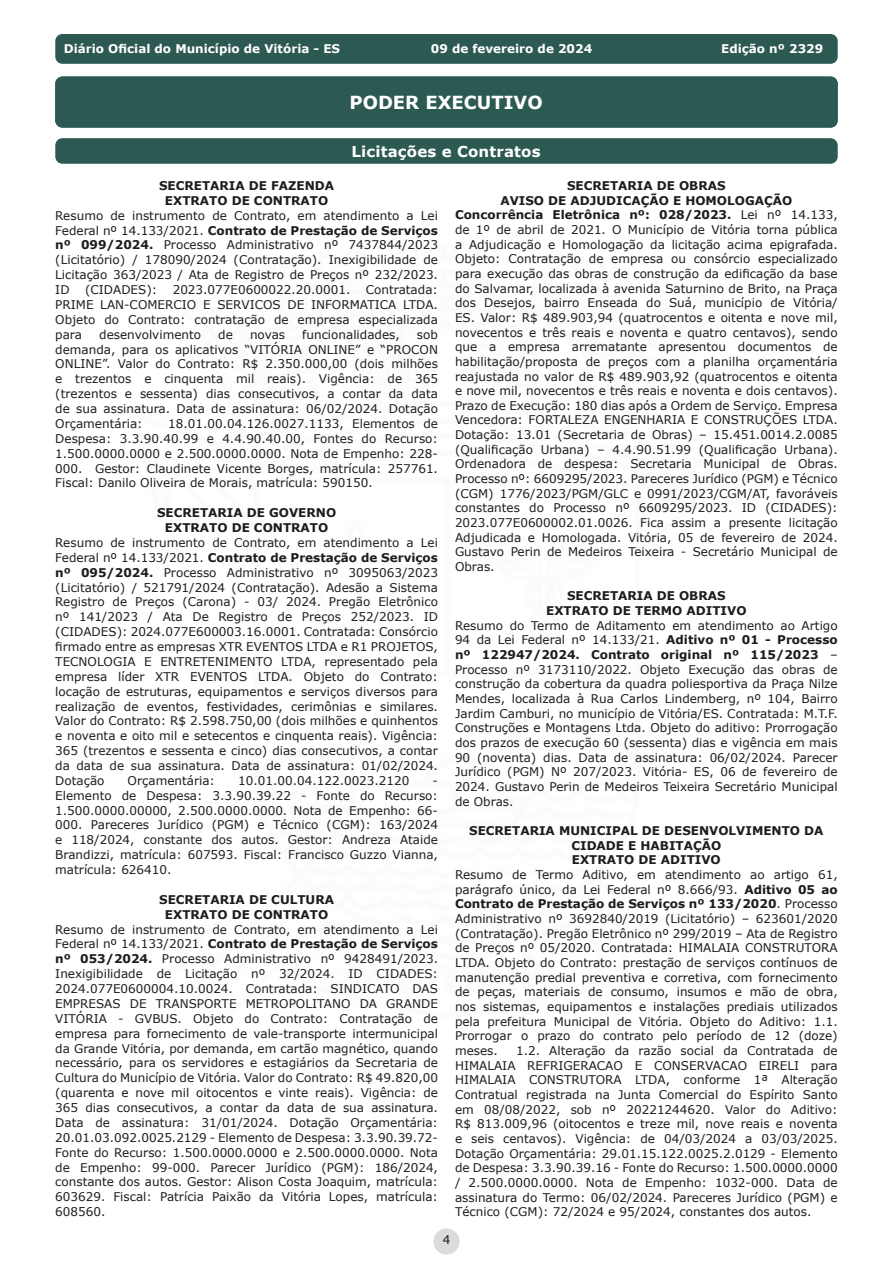
<style>
.page{position:relative;width:893px;height:1263px;background:#fff}
.page>*{position:absolute;margin:0;border:0;box-sizing:border-box;transform-origin:0 0}
.t1{font:700 18px "Verdana";color:#fff}
.t2{font:700 15px "Verdana";letter-spacing:.01em;color:#fff}
.Default{font:12px/14.9px "Verdana";color:#1d1d1b;text-align:justify}
.Corpo_de_texto_21{font:700 12px/14.7px "Verdana";color:#1d1d1b;text-align:center}
.Default-2{font:700 12px "Verdana";color:#1d1d1b}
.t3{font:700 12px "Verdana";color:#fff}
.s1{font-weight:700}
</style>
<div class="page">
<div style="left:433px;top:1228px;width:27px;height:26px;background:#dcdcdc;border-radius:50%"></div>
<div style="left:56px;top:35px;width:781px;height:28px;background:#2c5952;border-radius:6px"></div>
<div style="left:55px;top:34px;width:783px;height:30px;border:2px solid #2c5952;border-radius:6px"></div>
<div style="left:56px;top:77px;width:781px;height:50px;background:#2c5952;border-radius:6px"></div>
<div style="left:55px;top:77px;width:783px;height:51px;border:2px solid #2c5952;border-radius:6px"></div>
<div style="left:56px;top:139px;width:781px;height:24px;background:#2c5952;border-radius:6px"></div>
<div style="left:55px;top:138px;width:783px;height:26px;border:2px solid #2c5952;border-radius:6px"></div>
<p class="t3" style="left:64px;top:41px;width:278px">Diário Oficial do Município de Vitória - ES</p>
<p class="t3" style="left:431px;top:41px;width:163px">09 de fevereiro de 2024</p>
<p class="t3" style="left:721px;top:41px;width:104px">Edição nº 2329</p>
<p class="t1" style="left:349px;top:90px;width:195px">PODER EXECUTIVO</p>
<p class="t2" style="left:352px;top:141px;width:191px">Licitações e Contratos</p>
<p class="Default-2" style="left:159px;top:177px;width:177px">SECRETARIA DE FAZENDA</p>
<p class="Default-2" style="left:165px;top:192px;width:165px">EXTRATO DE CONTRATO</p>
<p class="Default" style="left:55px;top:208px;width:384px">Resumo de instrumento de Contrato, em atendimento a Lei Federal nº 14.133/2021. <span class="s1">Contrato de Prestação de Serviços nº 099/2024.</span> Processo Administrativo nº 7437844/2023 (Licitatório) / 178090/2024 (Contratação). Inexigibilidade de Licitação 363/2023 / Ata de Registro de Preços nº 232/2023.<br>ID</p>
<p class="Corpo_de_texto_21" style="left:567px;top:178px;width:160px">SECRETARIA DE OBRAS</p>
<p class="Corpo_de_texto_21" style="left:500px;top:193px;width:293px">AVISO DE ADJUDICAÇÃO E HOMOLOGAÇÃO</p>
<p class="Default" style="left:455px;top:207px;width:384px"><span class="s1">Concorrência Eletrônica nº: 028/2023.</span> Lei nº 14.133, de 1º de abril de 2021. O Município de Vitória torna pública a Adjudicação e Homologação da licitação acima epigrafada.<br>Objeto: Contratação de empresa ou consórcio especializado para execução das obras de construção da edificação da base do Salvamar, localizada à avenida Saturnino de Brito, na Praça dos Desejos, bairro Enseada do Suá, município de Vitória/ ES. Valor: R$ 489.903,94 (quatrocentos e oitenta e nove mil, novecentos e três reais e noventa e quatro centavos), sendo que a empresa arrematante apresentou documentos de habilitação/proposta de preços com a planilha orçamentária reajustada no valor de R$ 489.903,92 (quatrocentos e oitenta e nove mil, novecentos e três reais e noventa e dois centavos).<br>Prazo de Execução: 180 dias após a Ordem de Serviço. Empresa Vencedora: FORTALEZA ENGENHARIA E CONSTRUÇÕES LTDA.<br>Dotação: 13.01 (Secretaria de Obras) – 15.451.0014.2.0085 (Qualificação Urbana) – 4.4.90.51.99 (Qualificação Urbana).<br>Ordenadora de despesa: Secretaria Municipal de Obras.<br>Processo nº: 6609295/2023. Pareceres Jurídico (PGM) e Técnico (CGM) 1776/2023/PGM/GLC e 0991/2023/CGM/AT, favoráveis constantes do Processo nº 6609295/2023. ID (CIDADES):<br>2023.077E0600002.01.0026. Fica assim a presente licitação Adjudicada e Homologada. Vitória, 05 de fevereiro de 2024.<br>Gustavo Perin de Medeiros Teixeira - Secretário Municipal de Obras.</p>
<p class="Corpo_de_texto_21" style="left:567px;top:588px;width:160px">SECRETARIA DE OBRAS</p>
<p class="Corpo_de_texto_21" style="left:546px;top:603px;width:202px">EXTRATO DE TERMO ADITIVO</p>
<p class="Default" style="left:455px;top:618px;width:384px">Resumo do Termo de Aditamento em atendimento ao Artigo 94 da Lei Federal nº 14.133/21. <span class="s1">Aditivo nº 01 - Processo nº 122947/2024. Contrato original nº 115/2023</span> – Processo nº 3173110/2022. Objeto Execução das obras de construção da cobertura da quadra poliesportiva da Praça Nilze Mendes, localizada à Rua Carlos Lindemberg, nº 104, Bairro Jardim Camburi, no município de Vitória/ES. Contratada: M.T.F.<br>Construções e Montagens Ltda. Objeto do aditivo: Prorrogação dos prazos de execução 60 (sessenta) dias e vigência em mais 90 (noventa) dias. Data de assinatura: 06/02/2024. Parecer Jurídico (PGM) Nº 207/2023. Vitória- ES, 06 de fevereiro de 2024. Gustavo Perin de Medeiros Teixeira Secretário Municipal de Obras.</p>
<p class="Corpo_de_texto_21" style="left:469px;top:823px;width:356px">SECRETARIA MUNICIPAL DE DESENVOLVIMENTO DA<br>CIDADE E HABITAÇÃO</p>
<p class="Corpo_de_texto_21" style="left:572px;top:852px;width:150px">EXTRATO DE ADITIVO</p>
<p class="Default" style="left:455px;top:867px;width:384px">Resumo de Termo Aditivo, em atendimento ao artigo 61, parágrafo único, da Lei Federal nº 8.666/93. <span class="s1">Aditivo 05 ao Contrato de Prestação de Serviços nº 133/2020</span>. Processo Administrativo nº 3692840/2019 (Licitatório) – 623601/2020 (Contratação). Pregão Eletrônico nº 299/2019 – Ata de Registro de Preços nº 05/2020. Contratada: HIMALAIA CONSTRUTORA LTDA. Objeto do Contrato: prestação de serviços contínuos de manutenção predial preventiva e corretiva, com fornecimento de peças, materiais de consumo, insumos e mão de obra, nos sistemas, equipamentos e instalações prediais utilizados pela prefeitura Municipal de Vitória. Objeto do Aditivo: 1.1.<br>Prorrogar o prazo do contrato pelo período de 12 (doze) meses.</p>
<p class="Default" style="left:55px;top:282px;width:384px;text-indent:311px">Contratada:<br>PRIME LAN-COMERCIO E SERVICOS DE INFORMATICA LTDA.<br>Objeto do Contrato: contratação de empresa especializada para</p>
<p class="Default" style="left:85px;top:282px;width:74px">(CIDADES):</p>
<p class="Default" style="left:173px;top:282px;width:179px">2023.077E0600022.20.0001.</p>
<p class="Default" style="left:99px;top:327px;width:103px">desenvolvimento</p>
<p class="Default" style="left:218px;top:327px;width:16px">de</p>
<p class="Default" style="left:250px;top:327px;width:37px">novas</p>
<p class="Default" style="left:302px;top:327px;width:99px">funcionalidades,</p>
<p class="Default" style="left:55px;top:327px;width:384px;text-indent:362px">sob demanda, para os aplicativos “VITÓRIA ONLINE” e “PROCON ONLINE”. Valor do Contrato: R$ 2.350.000,00 (dois milhões e trezentos e cinquenta mil reais). Vigência: de 365 (trezentos e sessenta) dias consecutivos, a contar da data de sua assinatura. Data de assinatura: 06/02/2024. Dotação Orçamentária:</p>
<p class="Default" style="left:55px;top:416px;width:384px;text-indent:113px">18.01.00.04.126.0027.1133, Elementos de Despesa: 3.3.90.40.99 e 4.4.90.40.00, Fontes do Recurso:<br>1.500.0000.0000 e 2.500.0000.0000. Nota de Empenho: 228- 000. Gestor: Claudinete Vicente Borges, matrícula: 257761.<br>Fiscal: Danilo Oliveira de Morais, matrícula: 590150.</p>
<p class="Default-2" style="left:157px;top:504px;width:181px">SECRETARIA DE GOVERNO</p>
<p class="Default-2" style="left:165px;top:519px;width:165px">EXTRATO DE CONTRATO</p>
<p class="Default" style="left:55px;top:535px;width:384px">Resumo de instrumento de Contrato, em atendimento a Lei Federal nº 14.133/2021. <span class="s1">Contrato de Prestação de Serviços nº 095/2024.</span> Processo Administrativo nº 3095063/2023 (Licitatório) / 521791/2024 (Contratação). Adesão a Sistema Registro de Preços (Carona) - 03/ 2024. Pregão Eletrônico nº 141/2023 / Ata De Registro de Preços 252/2023. ID (CIDADES): 2024.077E600003.16.0001. Contratada: Consórcio firmado entre as empresas XTR EVENTOS LTDA e R1 PROJETOS, TECNOLOGIA E ENTRETENIMENTO LTDA, representado pela empresa líder XTR EVENTOS LTDA. Objeto do Contrato: locação de estruturas, equipamentos e serviços diversos para realização de eventos, festividades, cerimônias e similares.<br>Valor do Contrato: R$ 2.598.750,00 (dois milhões e quinhentos e noventa e oito mil e setecentos e cinquenta reais). Vigência:<br>365 (trezentos e sessenta e cinco) dias consecutivos, a contar da data de sua assinatura. Data de assinatura: 01/02/2024.<br>Dotação</p>
<p class="Default" style="left:128px;top:773px;width:89px">Orçamentária:</p>
<p class="Default" style="left:238px;top:773px;width:173px">10.01.00.04.122.0023.2120</p>
<p class="Default" style="left:55px;top:773px;width:384px;text-indent:377px">- Elemento de Despesa: 3.3.90.39.22 - Fonte do Recurso:<br>1.500.0000.00000, 2.500.0000.0000. Nota de Empenho: 66- 000. Pareceres Jurídico (PGM) e Técnico (CGM): 163/2024 e 118/2024, constante dos autos. Gestor: Andreza Ataide Brandizzi, matrícula: 607593. Fiscal: Francisco Guzzo Vianna, matrícula: 626410.</p>
<p class="Default-2" style="left:159px;top:891px;width:176px">SECRETARIA DE CULTURA</p>
<p class="Default-2" style="left:165px;top:906px;width:165px">EXTRATO DE CONTRATO</p>
<p class="Default" style="left:55px;top:922px;width:384px">Resumo de instrumento de Contrato, em atendimento a Lei Federal nº 14.133/2021. <span class="s1">Contrato de Prestação de Serviços nº 053/2024.</span> Processo Administrativo nº 9428491/2023.<br>Inexigibilidade de Licitação nº 32/2024. ID CIDADES:<br>2024.077E0600004.10.0024. Contratada: SINDICATO DAS EMPRESAS DE TRANSPORTE METROPOLITANO DA GRANDE VITÓRIA - GVBUS. Objeto do Contrato: Contratação de empresa para fornecimento de vale-transporte intermunicipal da Grande Vitória, por demanda, em cartão magnético, quando necessário, para os servidores e estagiários da Secretaria de Cultura do Município de Vitória. Valor do Contrato: R$ 49.820,00 (quarenta e nove mil oitocentos e vinte reais). Vigência: de 365 dias consecutivos, a contar da data de sua assinatura.<br>Data de assinatura: 31/01/2024. Dotação Orçamentária:<br>20.01.03.092.0025.2129 - Elemento de Despesa: 3.3.90.39.72- Fonte do Recurso: 1.500.0000.0000 e 2.500.0000.0000. Nota de Empenho: 99-000. Parecer Jurídico (PGM): 186/2024, constante dos autos. Gestor: Alison Costa Joaquim, matrícula:<br>603629. Fiscal: Patrícia Paixão da Vitória Lopes, matrícula:<br>608560.</p>
<p class="Default" style="left:455px;top:1043px;width:384px;text-indent:61px">1.2. Alteração da razão social da Contratada de HIMALAIA REFRIGERACAO E CONSERVACAO EIRELI para HIMALAIA CONSTRUTORA LTDA, conforme 1ª Alteração Contratual registrada na Junta Comercial do Espírito Santo em 08/08/2022, sob nº 20221244620. Valor do Aditivo:<br>R$ 813.009,96 (oitocentos e treze mil, nove reais e noventa e seis centavos). Vigência: de 04/03/2024 a 03/03/2025.<br>Dotação Orçamentária: 29.01.15.122.0025.2.0129 - Elemento de Despesa: 3.3.90.39.16 - Fonte do Recurso: 1.500.0000.0000 / 2.500.0000.0000. Nota de Empenho: 1032-000. Data de assinatura do Termo: 06/02/2024. Pareceres Jurídico (PGM) e Técnico (CGM): 72/2024 e 95/2024, constantes dos autos.</p>
<p class="Default" style="left:443px;top:1232px;width:9px">4</p>
</div>
